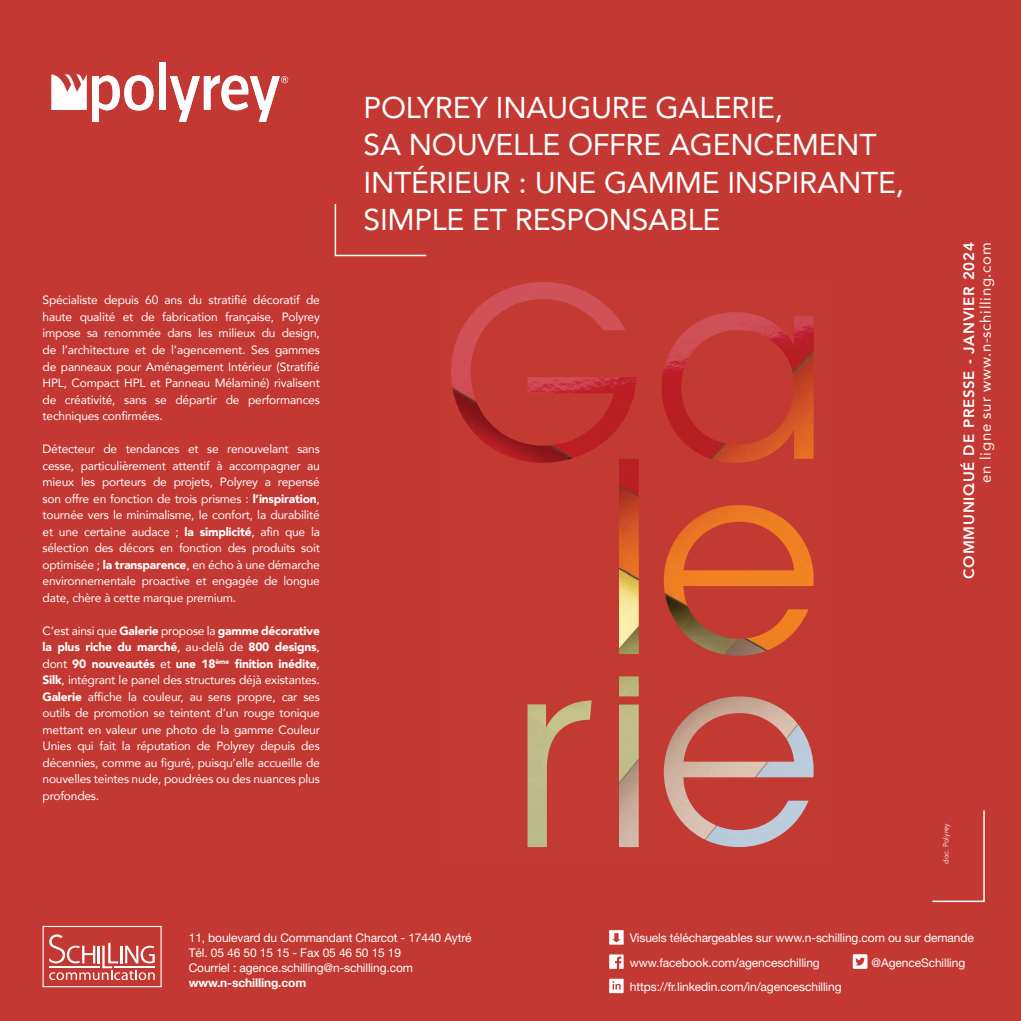
<style>
.page{position:relative;width:1021px;height:1021px;background:#fff}
.page>*{position:absolute;margin:0;border:0;box-sizing:border-box;transform-origin:0 0}
.t1{font:30px/37.5px "Avenir";letter-spacing:-.01em;color:#fff}
.t2{font:800 15px "Avenir";letter-spacing:.05em;color:#fff}
.t3{font:14.85px "Avenir";letter-spacing:.05em;color:#fff}
.t4{font:12px/16.5px "Avenir";letter-spacing:-.015em;color:#fff;text-align:justify}
.t5{font:12px/15px "Helvetica Neue";letter-spacing:-.01em;color:#fff}
.t6{font:700 12px "Helvetica Neue";letter-spacing:-.01em;color:#fff}
.t7{font:300 7.5px "Avenir";color:#fff}
.s1{font-weight:900}
</style>
<div class="page">
<div style="left:0;top:0;width:1020px;height:1020px;background:#c33832"></div>
<svg style="left:334px;top:204px;width:93px;height:53px"></svg>
<svg style="left:932px;top:810px;width:53px;height:92px"></svg>
<img style="left:451px;top:282px;width:363px;height:565px">
<svg style="left:49px;top:934px;width:106px;height:46px"></svg>
<div style="left:43px;top:925px;width:119px;height:62px;border:1px solid #fff"></div>
<svg style="left:609px;top:954px;width:14px;height:14px"></svg>
<svg style="left:609px;top:930px;width:14px;height:14px"></svg>
<svg style="left:852px;top:954px;width:15px;height:14px"></svg>
<svg style="left:609px;top:978px;width:14px;height:15px"></svg>
<div style="left:159px;top:62px;width:7px;height:48px;background:#fff"></div>
<svg style="left:51px;top:74px;width:102px;height:48px"></svg>
<svg style="left:170px;top:76px;width:118px;height:46px"></svg>
<p class="t4" style="left:43px;top:292px;width:279px">Spécialiste depuis 60 ans du stratifié décoratif de haute qualité et de fabrication française, Polyrey impose sa renommée dans les milieux du design, de l’architecture et de l’agencement. Ses gammes de panneaux pour Aménagement Intérieur (Stratifié HPL, Compact HPL et Panneau Mélaminé) rivalisent de créativité, sans se départir de performances techniques confirmées.</p>
<p class="t4" style="left:43px;top:440px;width:279px">Détecteur de tendances et se renouvelant sans cesse, particulièrement attentif à accompagner au mieux les porteurs de projets, Polyrey a repensé son offre en fonction de trois prismes : <span class="s1">l’inspiration</span>, tournée vers le minimalisme, le confort, la durabilité et une certaine audace ; <span class="s1">la simplicité</span>, afin que la sélection des décors en fonction des produits soit optimisée ; <span class="s1">la transparence</span>, en écho à une démarche environnementale proactive et engagée de longue date, chère à cette marque premium.</p>
<p class="t4" style="left:43px;top:622px;width:279px">C’est ainsi que <span class="s1">Galerie</span> propose la <span class="s1">gamme décorative la plus riche du marché</span>, au-delà de <span class="s1">800 designs</span>, dont <span class="s1">90 nouveautés</span> et <span class="s1">une 18</span><sup>ème</sup> <span class="s1">finition inédite</span>, <span class="s1">Silk</span>, intégrant le panel des structures déjà existantes.<br><span class="s1">Galerie</span> affiche la couleur, au sens propre, car ses outils de promotion se teintent d’un rouge tonique mettant en valeur une photo de la gamme Couleur Unies qui fait la réputation de Polyrey depuis des décennies, comme au figuré, puisqu’elle accueille de nouvelles teintes nude, poudrées ou des nuances plus profondes.</p>
<h1 class="t1" style="left:363px;top:87px;width:542px">POLYREY INAUGURE GALERIE,<br>SA NOUVELLE OFFRE AGENCEMENT<br>INTÉRIEUR : UNE GAMME INSPIRANTE,<br>SIMPLE ET RESPONSABLE</h1>
<p class="t2" style="left:957px;top:578px;width:337px;rotate:-90deg">COMMUNIQUÉ DE PRESSE - JANVIER 2024</p>
<p class="t3" style="left:973px;top:483px;width:242px;rotate:-90deg">en ligne sur www.n-schilling.com</p>
<p class="t7" style="left:941px;top:863px;width:42px;rotate:-90deg">doc. Polyrey</p>
<p class="t5" style="left:189px;top:930px;width:284px">11, boulevard du Commandant Charcot - 17440 Aytré<br>Tél. 05 46 50 15 15 - Fax 05 46 50 15 19<br>Courriel : agence.schilling@n-schilling.com</p>
<p class="t6" style="left:189px;top:973px;width:119px">www.n-schilling.com</p>
<p class="t5" style="left:630px;top:925px;width:345px;line-height:24.5px">Visuels téléchargeables sur www.n-schilling.com ou sur demande www.facebook.com/agenceschilling</p>
<p class="t5" style="left:871px;top:954px;width:95px">@AgenceSchilling</p>
<p class="t5" style="left:630px;top:979px;width:213px">https://fr.linkedin.com/in/agenceschilling</p>
</div>
